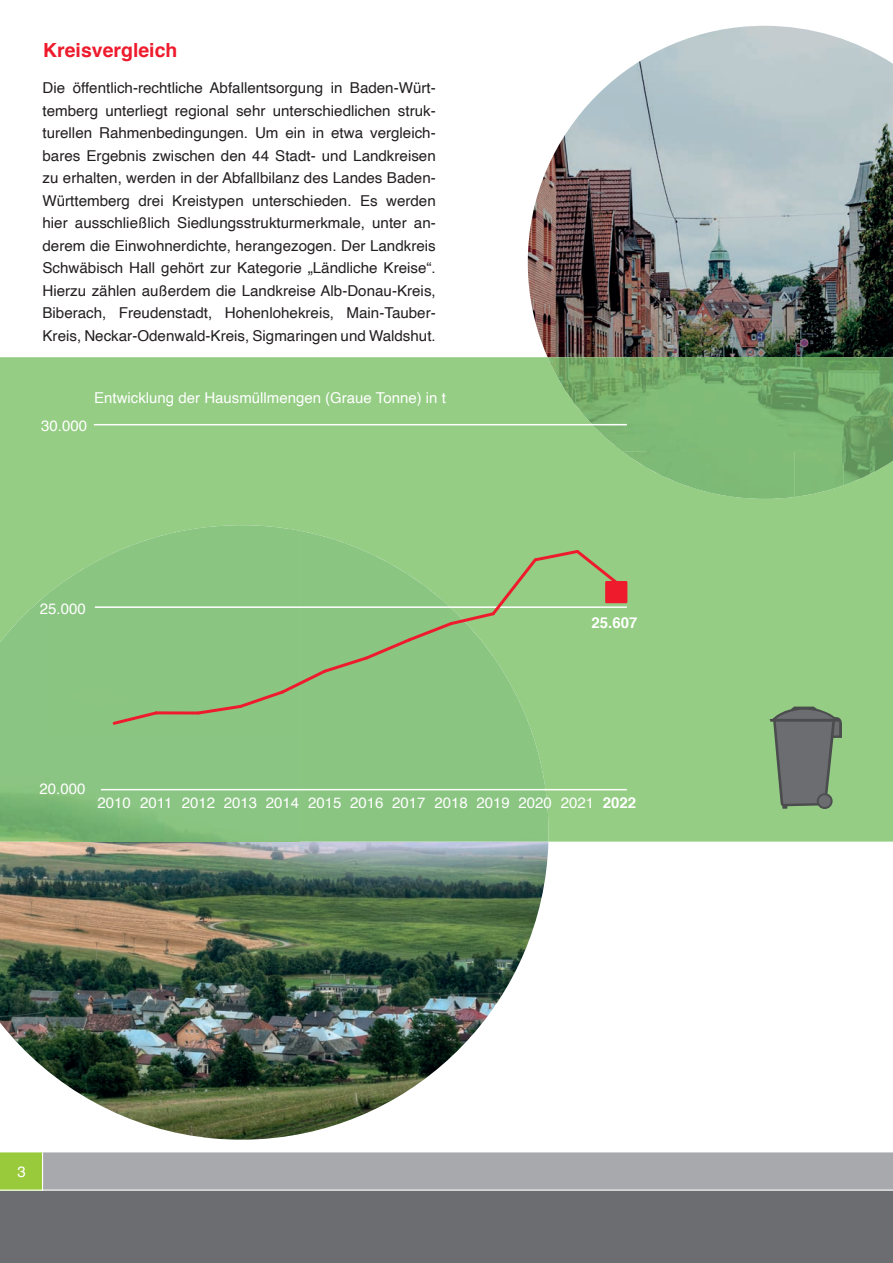
<style>
.page{position:relative;width:893px;height:1263px;background:#fff}
.page>*{position:absolute;margin:0;border:0;box-sizing:border-box;transform-origin:0 0}
.t1{font:700 19.5px "Helvetica";color:#ee1b2d}
.t2{font:15px/22.5px "Helvetica";color:#231f20;text-align:justify}
.t3{font:15px "Helvetica";color:#fff}
.t4{font:700 15px "Helvetica";color:#fff}
.s1{font-weight:700}
</style>
<div class="page">
<div style="left:43px;top:1152px;width:850px;height:39px;background:#a8a9ad"></div>
<div style="left:0;top:1191px;width:893px;height:72px;background:#6c6d70"></div>
<div style="left:0;top:1152px;width:43px;height:39px;background:#99ca3b"></div>
<hr style="left:42px;top:1152px;width:1px;height:39px;background:#fff">
<hr style="left:0;top:1189px;width:893px;height:2px;background:#fff">
<img style="left:528px;top:26px;width:365px;height:331px">
<img style="left:0;top:842px;width:548px;height:298px">
<div style="left:0;top:357px;width:893px;height:485px;background:#94cd83"></div>
<img style="left:548px;top:357px;width:296px;height:95px">
<img style="left:844px;top:357px;width:49px;height:128px">
<img style="left:622px;top:452px;width:172px;height:47px">
<img style="left:794px;top:452px;width:50px;height:45px">
<img style="left:50px;top:525px;width:250px;height:317px">
<img style="left:299px;top:531px;width:150px;height:311px">
<img style="left:0;top:592px;width:50px;height:250px">
<div style="left:449px;top:727px;width:50px;height:115px;background:#8bc582"></div>
<img style="left:499px;top:727px;width:50px;height:115px">
<hr style="left:101px;top:789px;width:526px;height:1px;background:#fff">
<hr style="left:95px;top:606px;width:532px;height:2px;background:#fff">
<hr style="left:94px;top:424px;width:533px;height:1px;background:#fff">
<svg style="left:110px;top:547px;width:514px;height:180px;background:#90c481"></svg>
<div style="left:606px;top:582px;width:20px;height:20px;background:#ee1b2d"></div>
<div style="left:605px;top:581px;width:22px;height:22px;border:2px solid #ee1b2d"></div>
<svg style="left:770px;top:707px;width:72px;height:102px;background:#728170"></svg>
<div style="left:817px;top:793px;width:16px;height:16px;background:#6c6d70;border:2px solid #4e4f50;border-radius:50%"></div>
<h1 class="t1" style="left:43px;top:35px;width:136px">Kreisvergleich</h1>
<p class="t2" style="left:43px;top:77px;width:395px">Die öffentlich-rechtliche Abfallentsorgung in Baden-Würt&shy;temberg unterliegt regional sehr unterschiedlichen struk&shy;turellen Rahmenbedingungen. Um ein in etwa vergleich&shy;bares Ergebnis zwischen den 44 Stadt- und Landkreisen zu erhalten, werden in der Abfallbilanz des Landes Baden-Württemberg drei Kreistypen unterschieden. Es werden hier ausschließlich Siedlungsstrukturmerkmale, unter an&shy;derem die Einwohnerdichte, herangezogen. Der Landkreis Schwäbisch Hall gehört zur Kategorie „Ländliche Kreise“.<br>Hierzu zählen außerdem die Landkreise Alb-Donau-Kreis, Biberach, Freudenstadt, Hohenlohekreis, Main-Tauber-Kreis, Neckar-Odenwald-Kreis, Sigmaringen und Waldshut.</p>
<p class="t3" style="left:41px;top:414px;width:47px">30.000</p>
<p class="t3" style="left:94px;top:386px;width:353px">Entwicklung der Hausmüllmengen (Graue Tonne) in t</p>
<p class="t3" style="left:40px;top:597px;width:47px">25.000</p>
<p class="t4" style="left:592px;top:611px;width:47px">25.607</p>
<p class="t3" style="left:39px;top:777px;width:47px">20.000</p>
<p class="t3" style="left:97px;top:791px;width:35px">2010</p>
<p class="t3" style="left:224px;top:791px;width:414px">2013 2014 2015 2016 2017 2018 2019 2020 2021 <span class="s1">2022</span></p>
<p class="t3" style="left:140px;top:791px;width:34px">2011</p>
<p class="t3" style="left:182px;top:791px;width:35px">2012</p>
<p class="t3" style="left:17px;top:1160px;width:10px">3</p>
</div>
